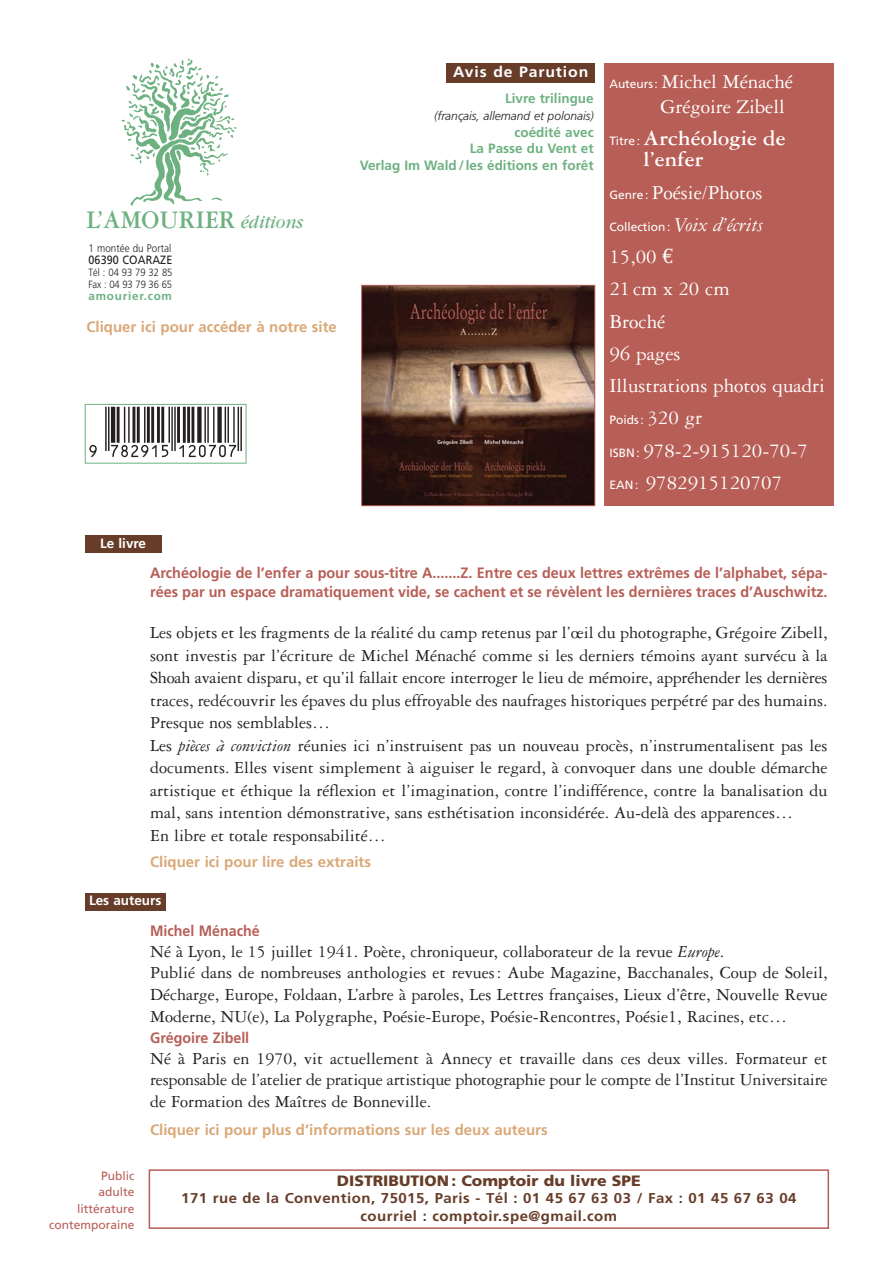
<style>
.page{position:relative;width:893px;height:1263px;background:#fff}
.page>*{position:absolute;margin:0;border:0;box-sizing:border-box;transform-origin:0 0}
.t1{font:54px "Ean P36 Lfz";color:#231f20}
.t2{font:700 27px "Garamond Three";color:#6eb181;scale:.92 1}
.t3{font:700 22.5px/21px "Garamond Three";color:#fff}
.t4{font:21px/32.2px "Garamond Three";color:#fff}
.t5{font:18px/22.5px "Garamond Three";color:#231f20}
.t6{font:700 15px/18.8px "Frutiger";color:#b75e56;scale:.96 1}
.t7{font:700 15px "Frutiger";color:#daa877}
.t8{font:900 15px "Frutiger";color:#673d29;scale:1.05 1}
.t9{font:700 15px "Frutiger";color:#b75e56;scale:.95 1}
.t10{font:700 15px "Frutiger";letter-spacing:.055em;color:#fff;scale:1.05 1}
.t11{font:700 14.25px/17.1px "Frutiger";letter-spacing:.035em;color:#673d29;text-align:center;scale:1.05 1}
.t12{font:700 13.5px/16.2px "Frutiger";color:#6eb181;text-align:right}
.t13{font:700 13.5px "Frutiger";color:#fff}
.t14{font:12px/16.5px "Frutiger";color:#b75e56;text-align:right}
.t15{font:italic 300 12px "Frutiger";color:#231f20}
.t16{font:12px "Frutiger";letter-spacing:.01em;color:#231f20;scale:.9 1}
.t17{font:12px "Frutiger";color:#fff}
.t18{font:700 11.7px "Frutiger";letter-spacing:.065em;color:#6eb181}
.t19{font:300 10.95px "Frutiger";letter-spacing:.005em;color:#231f20;scale:.9 1}
.t20{font:300 10.5px/12px "Frutiger";letter-spacing:-.005em;color:#231f20;scale:.9 1}
.s1{font-family:"Garamond";font-weight:400;font-style:italic;font-size:19.5px}
.s2{font-family:"Frutiger";font-size:12px}
.s3{font-family:"Frutiger";font-weight:400;font-size:12px}
.s4{font-style:italic}
.s5{font-family:"Euro Serif"}
.s6{font-family:"Garamond Three";font-size:21px}
</style>
<div class="page">
<div style="left:604px;top:64px;width:229px;height:442px;background:#b75e56"></div>
<img style="left:121px;top:58px;width:116px;height:148px">
<div style="left:446px;top:64px;width:149px;height:19px;background:#673d29"></div>
<img style="left:363px;top:287px;width:230px;height:217px">
<div style="left:361px;top:285px;width:234px;height:221px;border:1px solid #b75e56"></div>
<div style="left:85px;top:536px;width:76px;height:17px;background:#673d29"></div>
<div style="left:85px;top:893px;width:81px;height:17px;background:#673d29"></div>
<div style="left:85px;top:404px;width:161px;height:60px;border:1px solid #6eb181"></div>
<div style="left:149px;top:1169px;width:680px;height:60px;border:2px solid #b75e56"></div>
<h2 class="t2" style="left:86px;top:210px;width:237px">L’AMOURIER <span class="s1">éditions</span></h2>
<p class="t19" style="left:88px;top:243px;width:93px">1 montée du Portal</p>
<p class="t16" style="left:88px;top:255px;width:95px">06390 COARAZE</p>
<p class="t20" style="left:88px;top:267px;width:95px">Tél : 04 93 79 32 85<br>Fax : 04 93 79 36 65</p>
<p class="t18" style="left:88px;top:291px;width:85px">amourier.com</p>
<p class="t7" style="left:86px;top:320px;width:252px">Cliquer ici pour accéder à notre site</p>
<h1 class="t1" style="left:89px;top:407px;width:154px">-:HSMJLF=VWU\U\:</h1>
<p class="t13" style="left:100px;top:538px;width:47px">Le livre</p>
<p class="t10" style="left:453px;top:66px;width:130px">Avis de Parution</p>
<p class="t12" style="left:505px;top:91px;width:90px">Livre trilingue</p>
<p class="t15" style="left:434px;top:111px;width:161px">(français, allemand et polonais)</p>
<p class="t12" style="left:360px;top:125px;width:235px">coédité avec<br>La Passe du Vent et<br>Verlag Im Wald / les éditions en forêt</p>
<p class="t4" style="left:660px;top:70px;width:134px;line-height:25.5px;text-indent:-51px"><span class="s2">Auteurs:</span> Michel Ménaché<br>Grégoire Zibell</p>
<p class="t3" style="left:643px;top:130px;width:144px;text-indent:-34px"><span class="s3">Titre :</span> Archéologie de l’enfer</p>
<p class="t4" style="left:609px;top:178px;width:217px"><span class="s2">Genre :</span> Poésie/Photos<br><span class="s2">Collection :</span> <span class="s4">Voix d’écrits<br></span>15,00 <span class="s5">€<br></span>21 cm x 20 cm<br>Broché<br>96 pages<br>Illustrations photos quadri</p>
<p class="t17" style="left:609px;top:415px;width:94px">Poids : <span class="s6">320 gr</span></p>
<p class="t4" style="left:609px;top:436px;width:200px"><span class="s2">ISBN :</span> 978-2-915120-70-7<br><span class="s2">EAN :</span> 9782915120707</p>
<p class="t6" style="left:150px;top:565px;width:707px">Archéologie de l’enfer a pour sous-titre A.......Z. Entre ces deux lettres extrêmes de l’alphabet, sépa&shy;rées par un espace dramatiquement vide, se cachent et se révèlent les dernières traces d’Auschwitz.</p>
<p class="t5" style="left:150px;top:623px;width:679px">Les objets et les fragments de la réalité du camp retenus par l’œil du photographe, Grégoire Zibell, sont investis par l’écriture de Michel Ménaché comme si les derniers témoins ayant survécu à la Shoah avaient disparu, et qu’il fallait encore interroger le lieu de mémoire, appréhender les dernières traces, redécouvrir les épaves du plus effroyable des naufrages historiques perpétré par des humains.<br>Presque nos semblables…<br>Les <span class="s4">pièces à conviction</span> réunies ici n’instruisent pas un nouveau procès, n’instrumentalisent pas les documents. Elles visent simplement à aiguiser le regard, à convoquer dans une double démarche artistique et éthique la réflexion et l’imagination, contre l’indifférence, contre la banalisation du mal, sans intention démonstrative, sans esthétisation inconsidérée. Au-delà des apparences…<br>En libre et totale responsabilité…</p>
<p class="t7" style="left:150px;top:856px;width:222px">Cliquer ici pour lire des extraits</p>
<p class="t13" style="left:89px;top:895px;width:74px">Les auteurs</p>
<p class="t9" style="left:150px;top:924px;width:117px">Michel Ménaché</p>
<p class="t5" style="left:150px;top:942px;width:679px;line-height:21.6px">Né à Lyon, le 15 juillet 1941. Poète, chroniqueur, collaborateur de la revue <span class="s4">Europe</span>.<br>Publié dans de nombreuses anthologies et revues : Aube Magazine, Bacchanales, Coup de Soleil, Décharge, Europe, Foldaan, L’arbre à paroles, Les Lettres françaises, Lieux d’être, Nouvelle Revue Moderne, NU(e), La Polygraphe, Poésie-Europe, Poésie-Rencontres, Poésie1, Racines, etc…</p>
<p class="t9" style="left:150px;top:1031px;width:106px">Grégoire Zibell</p>
<p class="t5" style="left:150px;top:1049px;width:679px;line-height:21.6px;text-align:justify">Né à Paris en 1970, vit actuellement à Annecy et travaille dans ces deux villes. Formateur et responsable de l’atelier de pratique artistique photographie pour le compte de l’Institut Universitaire de Formation des Maîtres de Bonneville.</p>
<p class="t14" style="left:49px;top:1168px;width:87px">Public<br>adulte littérature contemporaine</p>
<p class="t7" style="left:150px;top:1124px;width:399px">Cliquer ici pour plus d’informations sur les deux auteurs</p>
<p class="t8" style="left:337px;top:1175px;width:291px">DISTRIBUTION : Comptoir du livre SPE</p>
<p class="t11" style="left:181px;top:1191px;width:587px">171 rue de la Convention, 75015, Paris - Tél : 01 45 67 63 03 / Fax : 01 45 67 63 04 courriel : comptoir.spe@gmail.com</p>
</div>
